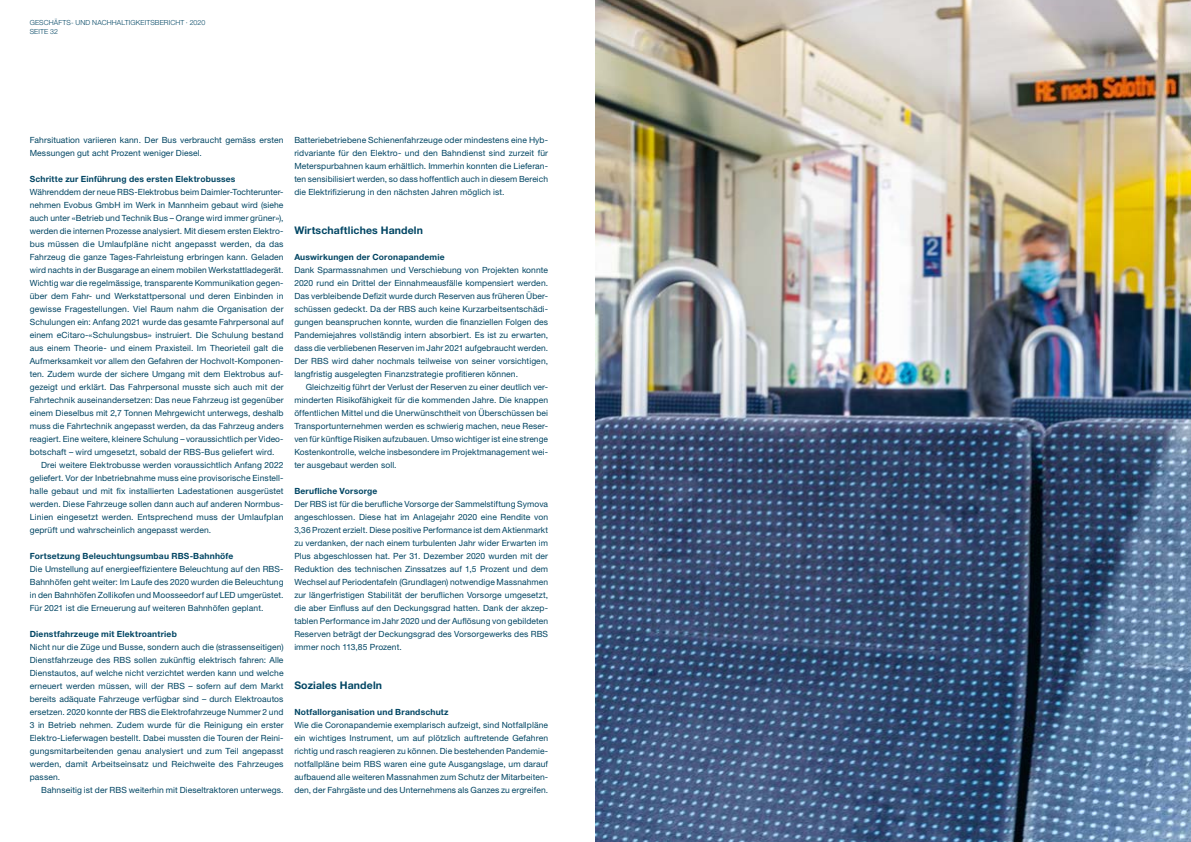
<style>
.page{position:relative;width:1191px;height:842px;background:#fff}
.page>*{position:absolute;margin:0;border:0;box-sizing:border-box;transform-origin:0 0}
.t1{font:700 10.5px "Helvetica Neue LT Pro";letter-spacing:.015em;color:#004563}
.t2{font:8.5px/13px "Helvetica Neue LT Pro";letter-spacing:.01em;color:#004563;text-align:justify}
.t3{font:700 8.5px "Helvetica Neue LT Pro";letter-spacing:.02em;color:#004563}
.t4{font:300 7px/9px "Helvetica Neue LT Pro";letter-spacing:.015em;color:#004563}
</style>
<div class="page">
<img style="left:595px;top:0;width:596px;height:842px">
<p class="t4" style="left:30px;top:17px;width:177px">GESCHÄFTS- UND NACHHALTIGKEITSBERICHT ∙ 2020<br>SEITE 32</p>
<p class="t2" style="left:30px;top:133px;width:255px">Fahrsituation variieren kann. Der Bus verbraucht gemäss ersten<br>Messungen gut acht Prozent weniger Diesel.</p>
<p class="t3" style="left:30px;top:174px;width:207px">Schritte zur Einführung des ersten Elektrobusses</p>
<p class="t2" style="left:30px;top:185px;width:255px">Währenddem der neue RBS-Elektrobus beim Daimler-Tochterunter&shy;nehmen Evobus GmbH im Werk in Mannheim gebaut wird (siehe auch unter «Betrieb und Technik Bus – Orange wird immer grüner»), werden die internen Prozesse analysiert. Mit diesem ersten Elektro&shy;bus müssen die Umlaufpläne nicht angepasst werden, da das Fahrzeug die ganze Tages-Fahrleistung erbringen kann. Geladen wird nachts in der Busgarage an einem mobilen Werkstattladegerät.<br>Wichtig war die regelmässige, transparente Kommunikation gegen&shy;über dem Fahr- und Werkstattpersonal und deren Einbinden in gewisse Fragestellungen. Viel Raum nahm die Organisation der Schulungen ein: Anfang 2021 wurde das gesamte Fahrpersonal auf einem eCitaro-«Schulungsbus» instruiert. Die Schulung bestand aus einem Theorie- und einem Praxisteil. Im Theorieteil galt die Aufmerksamkeit vor allem den Gefahren der Hochvolt-Komponen&shy;ten. Zudem wurde der sichere Umgang mit dem Elektrobus auf&shy;gezeigt und erklärt. Das Fahrpersonal musste sich auch mit der Fahrtechnik auseinandersetzen: Das neue Fahrzeug ist gegenüber einem Dieselbus mit 2,7 Tonnen Mehrgewicht unterwegs, deshalb muss die Fahrtechnik angepasst werden, da das Fahrzeug anders reagiert. Eine weitere, kleinere Schulung – voraussichtlich per Video&shy;botschaft – wird umgesetzt, sobald der RBS-Bus geliefert wird.</p>
<p class="t2" style="left:30px;top:458px;width:255px;text-indent:11px">Drei weitere Elektrobusse werden voraussichtlich Anfang 2022 geliefert. Vor der Inbetriebnahme muss eine provisorische Einstell&shy;halle gebaut und mit fix installierten Ladestationen ausgerüstet werden. Diese Fahrzeuge sollen dann auch auf anderen Normbus-Linien eingesetzt werden. Entsprechend muss der Umlaufplan geprüft und wahrscheinlich angepasst werden.</p>
<p class="t3" style="left:30px;top:551px;width:205px">Fortsetzung Beleuchtungsumbau RBS-Bahnhöfe</p>
<p class="t2" style="left:30px;top:562px;width:255px">Die Umstellung auf energieeffizientere Beleuchtung auf den RBS-Bahnhöfen geht weiter: Im Laufe des 2020 wurden die Beleuchtung in den Bahnhöfen Zollikofen und Moosseedorf auf LED umgerüstet.<br>Für 2021 ist die Erneuerung auf weiteren Bahnhöfen geplant.</p>
<p class="t3" style="left:30px;top:629px;width:149px">Dienstfahrzeuge mit Elektroantrieb</p>
<p class="t2" style="left:30px;top:640px;width:255px">Nicht nur die Züge und Busse, sondern auch die (strassenseitigen)<br>Dienstfahrzeuge des RBS sollen zukünftig elektrisch fahren: Alle Dienstautos, auf welche nicht verzichtet werden kann und welche erneuert werden müssen, will der RBS – sofern auf dem Markt bereits adäquate Fahrzeuge verfügbar sind – durch Elektroautos ersetzen. 2020 konnte der RBS die Elektrofahrzeuge Nummer 2 und 3 in Betrieb nehmen. Zudem wurde für die Reinigung ein erster Elektro-Lieferwagen bestellt. Dabei mussten die Touren der Reini&shy;gungsmitarbeitenden genau analysiert und zum Teil angepasst werden, damit Arbeitseinsatz und Reichweite des Fahrzeuges passen.</p>
<p class="t2" style="left:41px;top:783px;width:244px">Bahnseitig ist der RBS weiterhin mit Dieseltraktoren unterwegs.</p>
<p class="t2" style="left:294px;top:133px;width:255px">Batteriebetriebene Schienenfahrzeuge oder mindestens eine Hyb&shy;ridvariante für den Elektro- und den Bahndienst sind zurzeit für Meterspurbahnen kaum erhältlich. Immerhin konnten die Lieferan&shy;ten sensibilisiert werden, so dass hoffentlich auch in diesem Bereich die Elektrifizierung in den nächsten Jahren möglich ist.</p>
<p class="t1" style="left:294px;top:224px;width:130px">Wirtschaftliches Handeln</p>
<p class="t3" style="left:294px;top:252px;width:152px">Auswirkungen der Coronapandemie</p>
<p class="t2" style="left:294px;top:263px;width:255px">Dank Sparmassnahmen und Verschiebung von Projekten konnte 2020 rund ein Drittel der Einnahmeausfälle kompensiert werden.<br>Das verbleibende Defizit wurde durch Reserven aus früheren Über&shy;schüssen gedeckt. Da der RBS auch keine Kurzarbeitsentschädi&shy;gungen beanspruchen konnte, wurden die finanziellen Folgen des Pandemiejahres vollständig intern absorbiert. Es ist zu erwarten, dass die verbliebenen Reserven im Jahr 2021 aufgebraucht werden.<br>Der RBS wird daher nochmals teilweise von seiner vorsichtigen, langfristig ausgelegten Finanzstrategie profitieren können.</p>
<p class="t2" style="left:294px;top:380px;width:255px;text-indent:11px">Gleichzeitig führt der Verlust der Reserven zu einer deutlich ver&shy;minderten Risikofähigkeit für die kommenden Jahre. Die knappen öffentlichen Mittel und die Unerwünschtheit von Überschüssen bei Transportunternehmen werden es schwierig machen, neue Reser&shy;ven für künftige Risiken aufzubauen. Umso wichtiger ist eine strenge Kostenkontrolle, welche insbesondere im Projektmanagement wei&shy;ter ausgebaut werden soll.</p>
<p class="t3" style="left:294px;top:486px;width:85px">Berufliche Vorsorge</p>
<p class="t2" style="left:294px;top:497px;width:255px">Der RBS ist für die berufliche Vorsorge der Sammelstiftung Symova angeschlossen. Diese hat im Anlagejahr 2020 eine Rendite von 3,36 Prozent erzielt. Diese positive Performance ist dem Aktienmarkt zu verdanken, der nach einem turbulenten Jahr wider Erwarten im Plus abgeschlossen hat. Per 31. Dezember 2020 wurden mit der Reduktion des technischen Zinssatzes auf 1,5 Prozent und dem Wechsel auf Periodentafeln (Grundlagen) notwendige Massnahmen zur längerfristigen Stabilität der beruflichen Vorsorge umgesetzt, die aber Einfluss auf den Deckungsgrad hatten. Dank der akzep&shy;tablen Performance im Jahr 2020 und der Auflösung von gebildeten Reserven beträgt der Deckungsgrad des Vorsorgewerks des RBS immer noch 113,85 Prozent.</p>
<p class="t1" style="left:294px;top:679px;width:89px">Soziales Handeln</p>
<p class="t3" style="left:294px;top:707px;width:156px">Notfallorganisation und Brandschutz</p>
<p class="t2" style="left:294px;top:718px;width:255px">Wie die Coronapandemie exemplarisch aufzeigt, sind Notfallpläne ein wichtiges Instrument, um auf plötzlich auftretende Gefahren richtig und rasch reagieren zu können. Die bestehenden Pandemie&shy;notfallpläne beim RBS waren eine gute Ausgangslage, um darauf aufbauend alle weiteren Massnahmen zum Schutz der Mitarbeiten&shy;den, der Fahrgäste und des Unternehmens als Ganzes zu ergreifen.</p>
</div>
